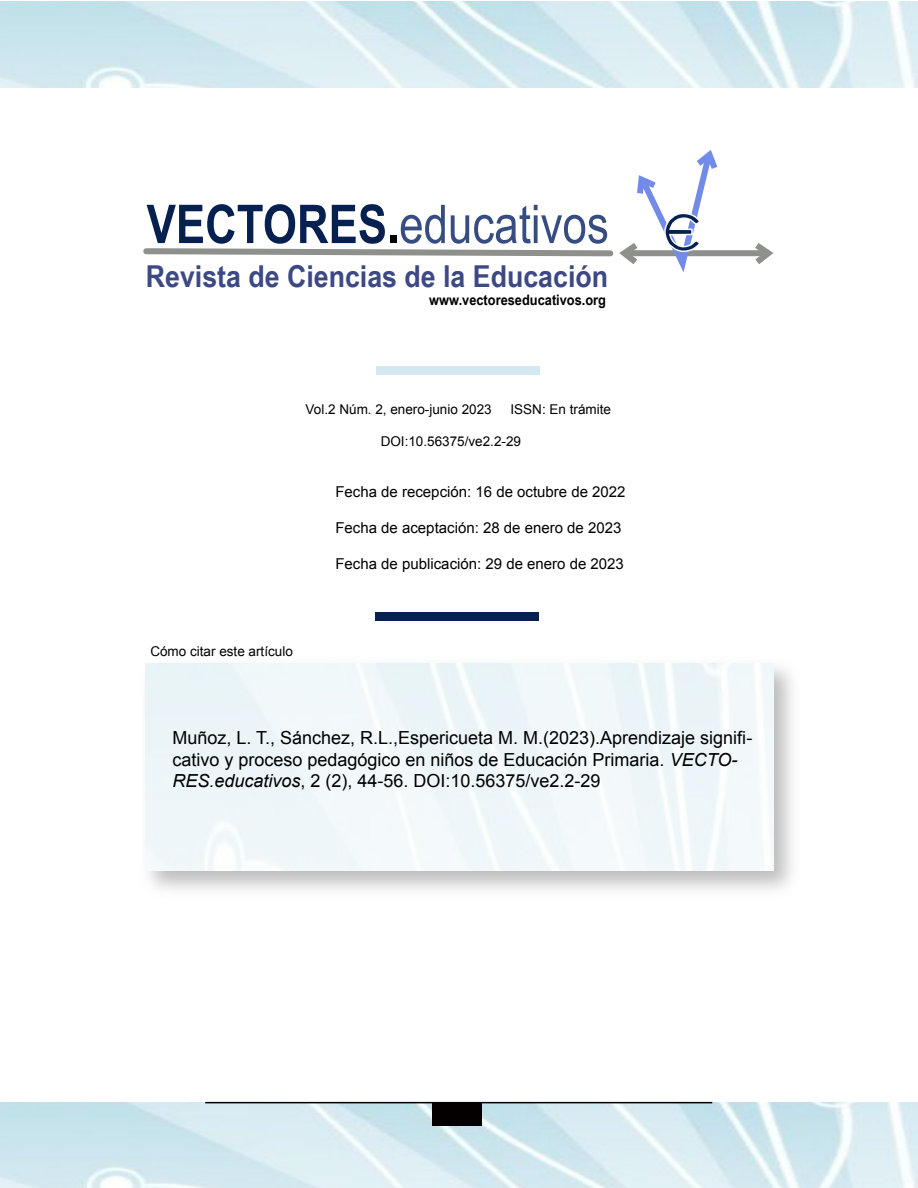
<style>
.page{position:relative;width:918px;height:1188px;background:#fff}
.page>*{position:absolute;margin:0;border:0;box-sizing:border-box;transform-origin:0 0}
.t1{font:53.4px "Arial Narrow";color:#374d81}
.t2{font:700 30.15px "Arial Narrow";color:#3c4985;scale:1.08 1}
.t3{font:18px/21.6px "Arial";color:#000}
.t4{font:15px "Arial";color:#000}
.t5{font:700 14.4px "Arial Narrow";color:#000;scale:1.08 1}
.t6{font:13.5px "Arial";color:#000}
.s1{font-weight:700;color:#062050}
.s2{font-weight:700;color:#000}
.s3{font-style:italic}
</style>
<div class="page">
<img style="left:1px;top:1103px;width:916px;height:85px">
<div style="left:146px;top:664px;width:628px;height:207px;background:#f0f7f9"></div>
<div style="left:376px;top:366px;width:164px;height:9px;background:#d3e8f0"></div>
<img style="left:0;top:1px;width:918px;height:87px">
<hr style="left:205px;top:1102px;width:507px;height:1px;background:#050000">
<div style="left:432px;top:1103px;width:50px;height:23px;background:#050000"></div>
<div style="left:375px;top:612px;width:164px;height:9px;background:#062050"></div>
<div style="left:624px;top:250px;width:144px;height:6px;background:#8d908b"></div>
<svg style="left:749px;top:243px;width:25px;height:21px"></svg>
<svg style="left:143px;top:150px;width:579px;height:122px"></svg>
<h1 class="t1" style="left:147px;top:185px;width:464px"><span class="s1">VECTORES</span><span class="s2">.</span>educativos</h1>
<h2 class="t2" style="left:146px;top:253px;width:429px">Revista de Ciencias de la Educación</h2>
<p class="t5" style="left:429px;top:289px;width:165px">www.vectoreseducativos.org</p>
<p class="t6" style="left:306px;top:400px;width:188px">Vol.2 Núm. 2, enero-junio 2023</p>
<p class="t6" style="left:511px;top:400px;width:102px">ISSN: En trámite</p>
<p class="t6" style="left:381px;top:433px;width:142px">DOI:10.56375/ve2.2-29</p>
<p class="t4" style="left:335px;top:482px;width:292px">Fecha de recepción: 16 de octubre de 2022</p>
<p class="t4" style="left:335px;top:518px;width:288px">Fecha de aceptación: 28 de enero de 2023</p>
<p class="t4" style="left:335px;top:554px;width:290px">Fecha de publicación: 29 de enero de 2023</p>
<p class="t6" style="left:150px;top:642px;width:144px">Cómo citar este artículo</p>
<p class="t3" style="left:172px;top:727px;width:581px">Muñoz, L. T., Sánchez, R.L.,Espericueta M. M.(2023).Aprendizaje signifi&shy;cativo y proceso pedagógico en niños de Educación Primaria. <span class="s3">VECTO-<br>RES.educativos</span>, 2 (2), 44-56. DOI:10.56375/ve2.2-29</p>
</div>
